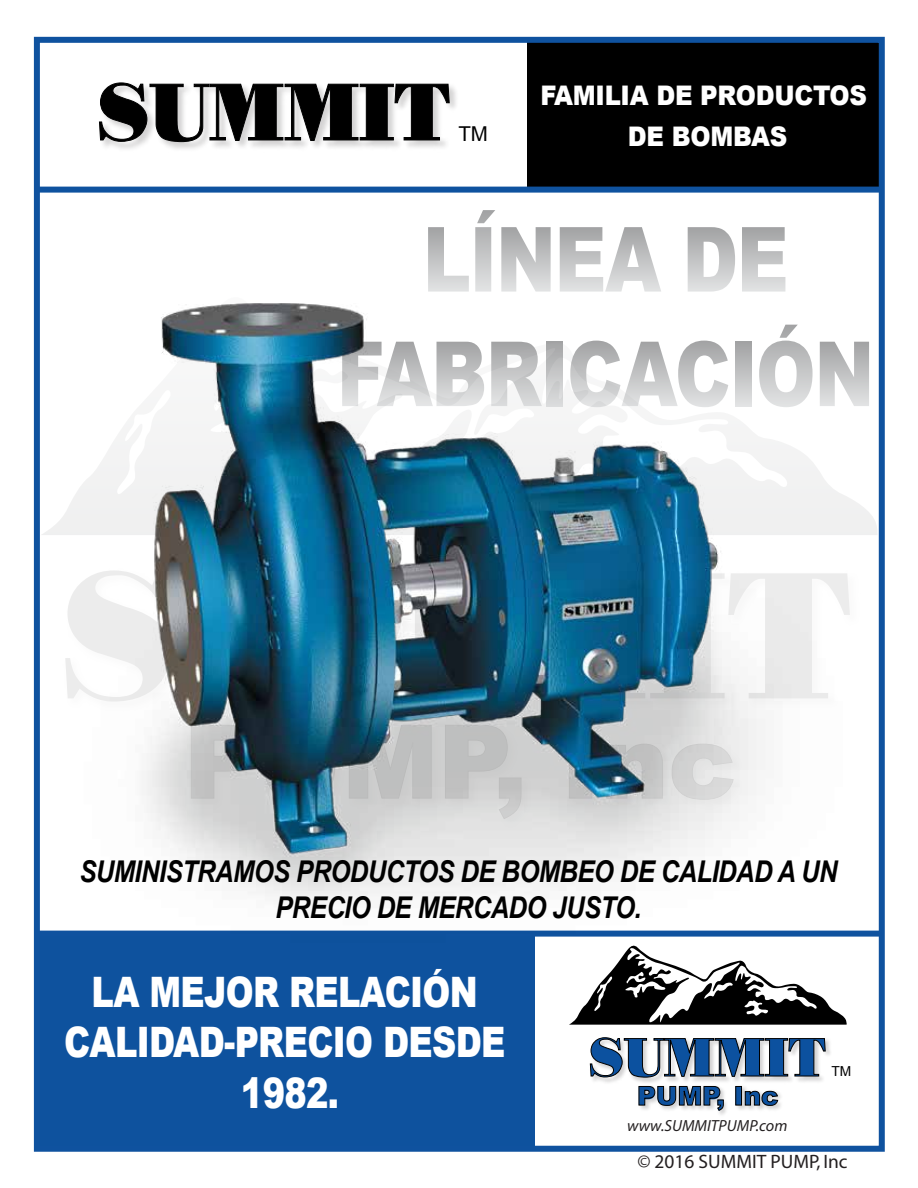
<style>
.page{position:relative;width:918px;height:1188px;background:#fff}
.page>*{position:absolute;margin:0;border:0;box-sizing:border-box;transform-origin:0 0}
.t1{font:900 42px/50.4px "Arial";letter-spacing:-.02em;color:#fff;text-align:center;scale:.8 1}
.t2{font:italic 700 30px/36px "Arial";letter-spacing:-.02em;color:#000;text-align:center;scale:.85 1}
.t3{font:900 27px/41.2px "Arial";letter-spacing:-.01em;color:#fff;text-align:center;scale:.9 1}
.t4{font:900 26.1px "Arial";color:#0d519e}
.t5{font:20.55px "Arial";color:#010101}
.t6{font:19.5px "Myriad Pro";color:#231f20}
.t7{font:italic 16.2px "Myriad Pro";color:#231f20}
.t8{font:13.8px "Arial";color:#000}
</style>
<div class="page">
<svg style="left:428px;top:227px;width:16px;height:7px"></svg>
<svg style="left:475px;top:210px;width:20px;height:24px"></svg>
<svg style="left:501px;top:227px;width:50px;height:7px"></svg>
<svg style="left:560px;top:227px;width:84px;height:7px"></svg>
<svg style="left:688px;top:227px;width:40px;height:7px"></svg>
<svg style="left:742px;top:227px;width:43px;height:7px"></svg>
<div style="left:528px;top:42px;width:352px;height:145px;background:#000"></div>
<div style="left:38px;top:936px;width:496px;height:211px;background:#0e529e"></div>
<svg style="left:569px;top:945px;width:278px;height:80px"></svg>
<img style="left:589px;top:1037px;width:242px;height:46px">
<svg style="left:590px;top:1038px;width:235px;height:39px"></svg>
<img style="left:635px;top:1081px;width:152px;height:34px">
<svg style="left:639px;top:1086px;width:84px;height:24px"></svg>
<div style="left:736px;top:1086px;width:6px;height:19px;border:1px solid #000"></div>
<svg style="left:745px;top:1091px;width:33px;height:15px"></svg>
<div style="left:34px;top:37px;width:851px;height:1115px;border:6px solid #0f529f"></div>
<div style="left:37px;top:187px;width:845px;height:6px;background:#0f529f"></div>
<img style="left:103px;top:82px;width:353px;height:67px">
<svg style="left:99px;top:83px;width:350px;height:59px"></svg>
<img style="left:33px;top:234px;width:846px;height:708px">
<p class="t5" style="left:458px;top:120px;width:31px">TM</p>
<p class="t3" style="left:540px;top:73px;width:364px">FAMILIA DE PRODUCTOS<br>DE BOMBAS</p>
<p class="t2" style="left:79px;top:854px;width:893px">SUMINISTRAMOS PRODUCTOS DE BOMBEO DE CALIDAD A UN<br>PRECIO DE MERCADO JUSTO.</p>
<h1 class="t1" style="left:64px;top:965px;width:553px">LA MEJOR RELACIÓN<br>CALIDAD-PRECIO DESDE<br>1982.</h1>
<p class="t4" style="left:637px;top:1077px;width:143px">PUMP, Inc</p>
<p class="t7" style="left:627px;top:1115px;width:162px">www.SUMMITPUMP.com</p>
<p class="t8" style="left:831px;top:1062px;width:21px">TM</p>
<p class="t6" style="left:637px;top:1150px;width:212px">© 2016 SUMMIT PUMP, Inc</p>
</div>
